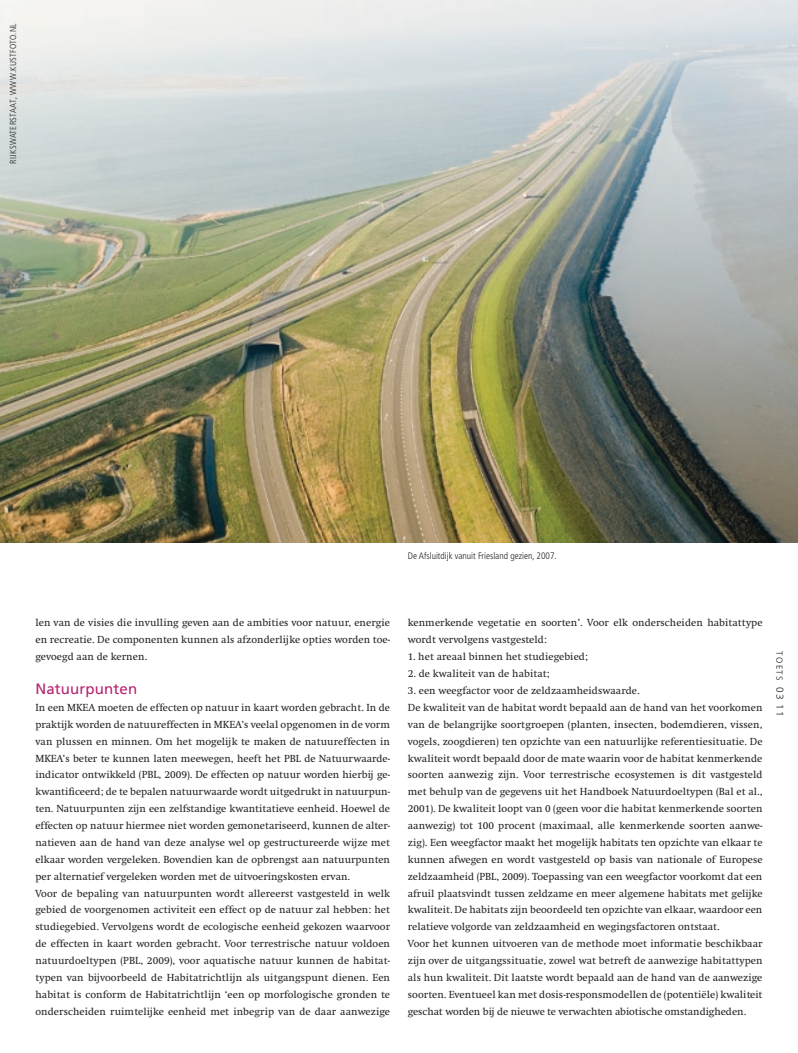
<style>
.page{position:relative;width:798px;height:1053px;background:#fff}
.page>*{position:absolute;margin:0;border:0;box-sizing:border-box;transform-origin:0 0}
._05_tussenkop{font:15px "Frutiger";letter-spacing:.01em;color:#b62270}
._06_broodtekst{font:10.62px/16.9px "Swift";letter-spacing:.005em;color:#231f20;text-align:justify}
._06_bijschrift{font:300 condensed 9.38px "Frutiger";color:#231f20}
.credit{font:300 condensed 8.75px "Frutiger";letter-spacing:.03em;color:#231f20}
.t1{font:300 8.75px "Frutiger";letter-spacing:.14em;color:#231f20}
.s1{font-size:10px}
</style>
<div class="page">
<img style="left:0;top:0;width:797px;height:542px">
<p class="credit" style="left:8px;top:164px;width:140px;rotate:-90deg">Rijkswaterstaat, www.kustfoto.nl</p>
<p class="_06_bijschrift" style="left:407px;top:550px;width:150px">De Afsluitdijk vanuit Friesland gezien, 2007.</p>
<p class="_06_broodtekst" style="left:35px;top:614px;width:356px">len van de visies die invulling geven aan de ambities voor natuur, energie en recreatie. De componenten kunnen als afzonderlijke opties worden toe&shy;gevoegd aan de kernen.</p>
<p class="_05_tussenkop" style="left:35px;top:680px;width:103px">Natuurpunten</p>
<p class="_06_broodtekst" style="left:35px;top:699px;width:356px">In een MKEA moeten de effecten op natuur in kaart worden gebracht. In de praktijk worden de natuureffecten in MKEA’s veelal opgenomen in de vorm van plussen en minnen. Om het mogelijk te maken de natuureffecten in MKEA’s beter te kunnen laten meewegen, heeft het PBL de Natuurwaarde&shy;indicator ontwikkeld (PBL, 2009). De effecten op natuur worden hierbij ge&shy;kwantificeerd; de te bepalen natuurwaarde wordt uitgedrukt in natuurpun&shy;ten. Natuurpunten zijn een zelfstandige kwantitatieve eenheid. Hoewel de effecten op natuur hiermee niet worden gemonetariseerd, kunnen de alter&shy;natieven aan de hand van deze analyse wel op gestructureerde wijze met elkaar worden vergeleken. Bovendien kan de opbrengst aan natuurpunten per alternatief vergeleken worden met de uitvoeringskosten ervan.</p>
<p class="_06_broodtekst" style="left:35px;top:884px;width:356px">Voor de bepaling van natuurpunten wordt allereerst vastgesteld in welk gebied de voorgenomen activiteit een effect op de natuur zal hebben: het studiegebied. Vervolgens wordt de ecologische eenheid gekozen waarvoor de effecten in kaart worden gebracht. Voor terrestrische natuur voldoen natuurdoeltypen (PBL, 2009), voor aquatische natuur kunnen de habitat&shy;typen van bijvoorbeeld de Habitatrichtlijn als uitgangspunt dienen. Een habitat is conform de Habitatrichtlijn ‘een op morfologische gronden te onderscheiden ruimtelijke eenheid met inbegrip van de daar aanwezige</p>
<p class="_06_broodtekst" style="left:407px;top:614px;width:356px">kenmerkende vegetatie en soorten’. Voor elk onderscheiden habitattype wordt vervolgens vastgesteld:</p>
<p class="_06_broodtekst" style="left:407px;top:648px;width:182px">1. het areaal binnen het studiegebied;</p>
<p class="_06_broodtekst" style="left:407px;top:665px;width:143px">2. de kwaliteit van de habitat;</p>
<p class="_06_broodtekst" style="left:407px;top:682px;width:233px">3. een weegfactor voor de zeldzaamheidswaarde.</p>
<p class="_06_broodtekst" style="left:407px;top:699px;width:356px">De kwaliteit van de habitat wordt bepaald aan de hand van het voorkomen van de belangrijke soortgroepen (planten, insecten, bodemdieren, vissen, vogels, zoogdieren) ten opzichte van een natuurlijke referentiesituatie. De kwaliteit wordt bepaald door de mate waarin voor de habitat kenmerkende soorten aanwezig zijn. Voor terrestrische ecosystemen is dit vastgesteld met behulp van de gegevens uit het Handboek Natuurdoeltypen (Bal et al., 2001). De kwaliteit loopt van 0 (geen voor die habitat kenmerkende soorten aanwezig) tot 100 procent (maximaal, alle kenmerkende soorten aanwe&shy;zig). Een weegfactor maakt het mogelijk habitats ten opzichte van elkaar te kunnen afwegen en wordt vastgesteld op basis van nationale of Europese zeldzaamheid (PBL, 2009). Toepassing van een weegfactor voorkomt dat een afruil plaatsvindt tussen zeldzame en meer algemene habitats met gelijke kwaliteit. De habitats zijn beoordeeld ten opzichte van elkaar, waardoor een relatieve volgorde van zeldzaamheid en wegingsfactoren ontstaat.</p>
<p class="_06_broodtekst" style="left:407px;top:935px;width:356px">Voor het kunnen uitvoeren van de methode moet informatie beschikbaar zijn over de uitgangssituatie, zowel wat betreft de aanwezige habitattypen als hun kwaliteit. Dit laatste wordt bepaald aan de hand van de aanwezige soorten. Eventueel kan met dosis-responsmodellen de (potentiële) kwaliteit geschat worden bij de nieuwe te verwachten abiotische omstandigheden.</p>
<p class="t1" style="left:784px;top:651px;width:67px;rotate:90deg">TOETS <span class="s1">03 11</span></p>
</div>
